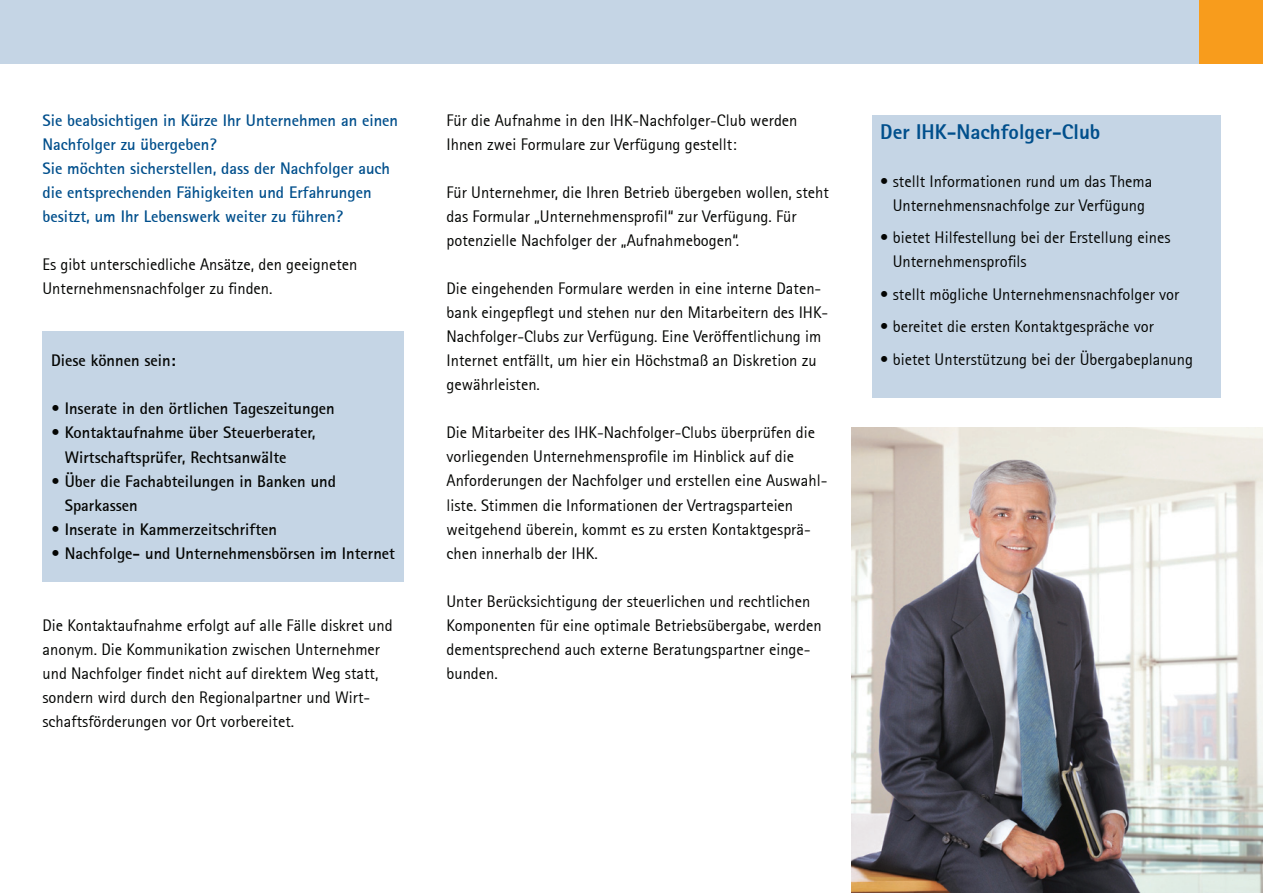
<style>
.page{position:relative;width:1263px;height:893px;background:#fff}
.page>*{position:absolute;margin:0;border:0;box-sizing:border-box;transform-origin:0 0}
.t1{font:800 21px "Rotis Sans Serif";color:#004f8c}
.t2{font:16.5px/24px "Rotis Sans Serif";color:#040503}
.t3{font:700 16.5px/24px "Rotis Sans Serif";color:#040503}
.t4{font:700 16.5px/24px "Rotis Sans Serif";color:#004f8c}
</style>
<div class="page">
<div style="left:43px;top:331px;width:361px;height:251px;background:#c5d5e5"></div>
<img style="left:851px;top:427px;width:412px;height:466px">
<div style="left:0;top:0;width:1263px;height:64px;background:#c5d5e5"></div>
<div style="left:1199px;top:0;width:64px;height:64px;background:#f89c1c"></div>
<div style="left:872px;top:115px;width:348px;height:283px;background:#c5d5e5"></div>
<p class="t4" style="left:43px;top:108px;width:357px">Sie beabsichtigen in Kürze Ihr Unternehmen an einen Nachfolger zu übergeben?<br>Sie möchten sicherstellen, dass der Nachfolger auch die entsprechenden Fähigkeiten und Erfahrungen besitzt, um Ihr Lebenswerk weiter zu führen?</p>
<p class="t2" style="left:43px;top:253px;width:316px">Es gibt unterschiedliche Ansätze, den geeigneten<br>Unternehmensnachfolger zu finden.</p>
<p class="t3" style="left:51px;top:349px;width:126px">Diese können sein:</p>
<p class="t3" style="left:51px;top:397px;width:285px">• Inserate in den örtlichen Tageszeitungen</p>
<p class="t3" style="left:65px;top:421px;width:252px;text-indent:-14px">• Kontaktaufnahme über Steuerberater,<br>Wirtschaftsprüfer, Rechtsanwälte</p>
<p class="t3" style="left:65px;top:469px;width:273px;text-indent:-14px">• Über die Fachabteilungen in Banken und<br>Sparkassen</p>
<p class="t3" style="left:51px;top:517px;width:228px">• Inserate in Kammerzeitschriften</p>
<p class="t3" style="left:51px;top:541px;width:346px">• Nachfolge- und Unternehmensbörsen im Internet</p>
<p class="t2" style="left:43px;top:613px;width:352px">Die Kontaktaufnahme erfolgt auf alle Fälle diskret und anonym. Die Kommunikation zwischen Unternehmer und Nachfolger findet nicht auf direktem Weg statt, sondern wird durch den Regionalpartner und Wirt&shy;schaftsförderungen vor Ort vorbereitet.</p>
<p class="t2" style="left:446px;top:109px;width:353px">Für die Aufnahme in den IHK-Nachfolger-Club werden<br>Ihnen zwei Formulare zur Verfügung gestellt:</p>
<p class="t2" style="left:446px;top:181px;width:384px">Für Unternehmer, die Ihren Betrieb übergeben wollen, steht das Formular „Unternehmensprofil“ zur Verfügung. Für potenzielle Nachfolger der „Aufnahmebogen“.</p>
<p class="t2" style="left:446px;top:277px;width:383px">Die eingehenden Formulare werden in eine interne Daten&shy;bank eingepflegt und stehen nur den Mitarbeitern des IHK-Nachfolger-Clubs zur Verfügung. Eine Veröffentlichung im Internet entfällt, um hier ein Höchstmaß an Diskretion zu gewährleisten.</p>
<p class="t2" style="left:446px;top:421px;width:382px">Die Mitarbeiter des IHK-Nachfolger-Clubs überprüfen die vorliegenden Unternehmensprofile im Hinblick auf die Anforderungen der Nachfolger und erstellen eine Auswahl&shy;liste. Stimmen die Informationen der Vertragsparteien weitgehend überein, kommt es zu ersten Kontaktgesprä&shy;chen innerhalb der IHK.</p>
<p class="t2" style="left:446px;top:589px;width:377px">Unter Berücksichtigung der steuerlichen und rechtlichen Komponenten für eine optimale Betriebsübergabe, werden dementsprechend auch externe Beratungspartner einge&shy;bunden.</p>
<p class="t1" style="left:880px;top:118px;width:222px">Der IHK-Nachfolger-Club</p>
<p class="t2" style="left:880px;top:169px;width:274px;text-align:center">• stellt Informationen rund um das Thema<br>Unternehmensnachfolge zur Verfügung</p>
<p class="t2" style="left:893px;top:226px;width:279px;text-indent:-13px">• bietet Hilfestellung bei der Erstellung eines<br>Unternehmensprofils</p>
<p class="t2" style="left:880px;top:282px;width:301px">• stellt mögliche Unternehmensnachfolger vor</p>
<p class="t2" style="left:880px;top:315px;width:275px">• bereitet die ersten Kontaktgespräche vor</p>
<p class="t2" style="left:880px;top:347px;width:314px">• bietet Unterstützung bei der Übergabeplanung</p>
</div>
